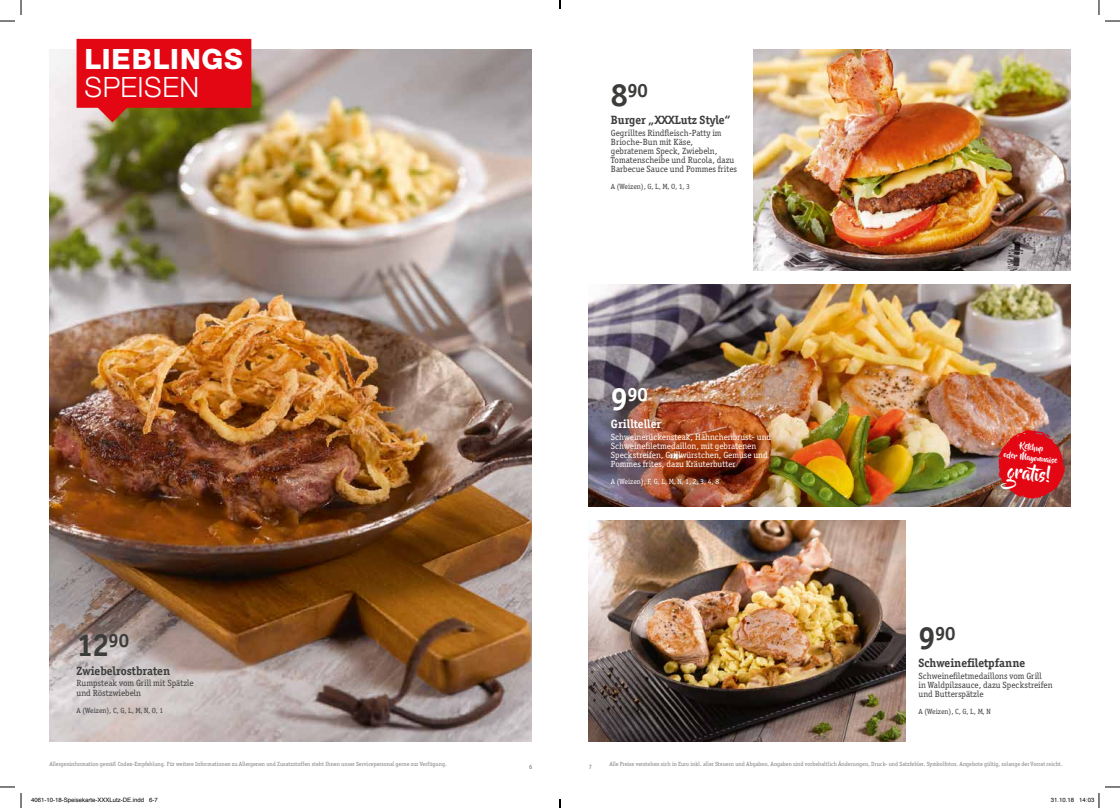
<style>
.page{position:relative;width:1120px;height:808px;background:#fff}
.page>*{position:absolute;margin:0;border:0;box-sizing:border-box;transform-origin:0 0}
.t1{font:700 32px "Officina Serif ITC Pro";color:#3c3c3b}
.t2{font:800 28px "Helvetica Neue LT Pro";letter-spacing:.03em;color:#fff}
.t3{font:300 28px "Helvetica Neue LT Pro";letter-spacing:.015em;color:#fff}
.t4{font:700 19.2px "Officina Serif ITC Pro";color:#3c3c3b}
.t5{font:700 19.2px "Officina Serif ITC Pro";color:#fff}
.t6{font:17.4px "Beyond The Mountains";color:#fff}
.t7{font:700 12px "Officina Serif ITC Pro";color:#3c3c3b}
.t8{font:700 12px "Officina Serif ITC Pro";color:#fff}
.t9{font:9px/9px "Officina Serif ITC Pro";color:#3c3c3b}
.t10{font:9px/9px "Officina Serif ITC Pro";color:#fff}
.t11{font:8.1px/10.3px "Beyond The Mountains";color:#fff;text-align:center}
.t12{font:7.5px "Officina Serif ITC Pro";color:#3c3c3b}
.t13{font:7.5px "Officina Serif ITC Pro";color:#fff}
.t14{font:6.5px "Officina Serif ITC Pro";color:#706f6f}
.t15{font:6px "Officina Serif ITC Pro";color:#818080}
.t16{font:6px "Helvetica";color:#000}
.s1{font-size:32px}
</style>
<div class="page">
<img style="left:49px;top:49px;width:482px;height:692px">
<svg style="left:77px;top:39px;width:174px;height:83px;background:#d11718"></svg>
<img style="left:588px;top:285px;width:482px;height:221px">
<img style="left:588px;top:520px;width:316px;height:221px">
<img style="left:998px;top:430px;width:67px;height:68px">
<img style="left:753px;top:49px;width:317px;height:221px">
<svg style="left:0;top:0;width:22px;height:22px"></svg>
<svg style="left:0;top:786px;width:22px;height:21px"></svg>
<svg style="left:1098px;top:0;width:21px;height:22px"></svg>
<svg style="left:1098px;top:786px;width:21px;height:21px"></svg>
<h2 class="t2" style="left:84px;top:43px;width:160px">LIEBLINGS</h2>
<h2 class="t3" style="left:84px;top:70px;width:116px">SPEISEN</h2>
<h1 class="t1" style="left:77px;top:625px;width:54px">12<sup>90</sup></h1>
<h3 class="t7" style="left:77px;top:663px;width:95px">Zwiebelrostbraten</h3>
<h3 class="t9" style="left:77px;top:678px;width:119px">Rumpsteak vom Grill mit Spätzle und Röstzwiebeln</h3>
<p class="t12" style="left:77px;top:705px;width:88px">A (Weizen), C, G, L, M, N, O, 1</p>
<h3 class="t4" style="left:610px;top:78px;width:38px"><span class="s1">8</span>90</h3>
<h3 class="t7" style="left:610px;top:113px;width:121px">Burger „XXXLutz Style“</h3>
<h3 class="t9" style="left:610px;top:128px;width:128px">Gegrilltes Rindfleisch-Patty im<br>Brioche-Bun mit Käse, gebratenem Speck, Zwiebeln,<br>Tomatenscheibe und Rucola, dazu<br>Barbecue Sauce und Pommes frites</h3>
<p class="t12" style="left:610px;top:182px;width:81px">A (Weizen), G, L, M, O, 1, 3</p>
<h3 class="t5" style="left:610px;top:383px;width:38px"><span class="s1">9</span>90</h3>
<h3 class="t8" style="left:610px;top:417px;width:52px">Grillteller</h3>
<h3 class="t10" style="left:610px;top:432px;width:162px">Schweinerückensteak, Hähnchenbrust- und Schweinefiletmedaillon, mit gebratenen Speckstreifen, Grillwürstchen, Gemüse und Pommes frites, dazu Kräuterbutter</h3>
<p class="t13" style="left:610px;top:477px;width:110px">A (Weizen), F, G, L, M, N, 1, 2, 3, 4, 8</p>
<h3 class="t11" style="left:1005px;top:439px;width:56px;rotate:6deg">Ketchup<br>oder Mayonn aise</h3>
<h3 class="t6" style="left:1008px;top:461px;width:45px;rotate:6deg">gratis!</h3>
<h3 class="t4" style="left:918px;top:621px;width:38px"><span class="s1">9</span>90</h3>
<h3 class="t7" style="left:918px;top:655px;width:108px">Schweinefiletpfanne</h3>
<h3 class="t9" style="left:918px;top:671px;width:135px">Schweinefiletmedaillons vom Grill<br>in Waldpilzsauce, dazu Speckstreifen und Butterspätzle</h3>
<p class="t12" style="left:918px;top:706px;width:73px">A (Weizen), C, G, L, M, N</p>
<p class="t15" style="left:49px;top:760px;width:399px">Allergeninformation gemäß Codex-Empfehlung. Für weitere Informationen zu Allergenen und Zusatzstoffen steht Ihnen unser Servicepersonal gerne zur Verfügung.</p>
<p class="t15" style="left:609px;top:760px;width:455px">Alle Preise verstehen sich in Euro inkl. aller Steuern und Abgaben. Angaben sind vorbehaltlich Änderungen, Druck- und Satzfehler. Symbolfotos. Angebote gültig, solange der Vorrat reicht.</p>
<p class="t14" style="left:529px;top:762px;width:5px">6</p>
<p class="t14" style="left:588px;top:762px;width:5px">7</p>
<p class="t16" style="left:31px;top:795px;width:128px">4061-10-18-Speisekarte-XXXLutz-DE.indd 6-7</p>
<p class="t16" style="left:1050px;top:795px;width:45px">31.10.18 14:03</p>
</div>
